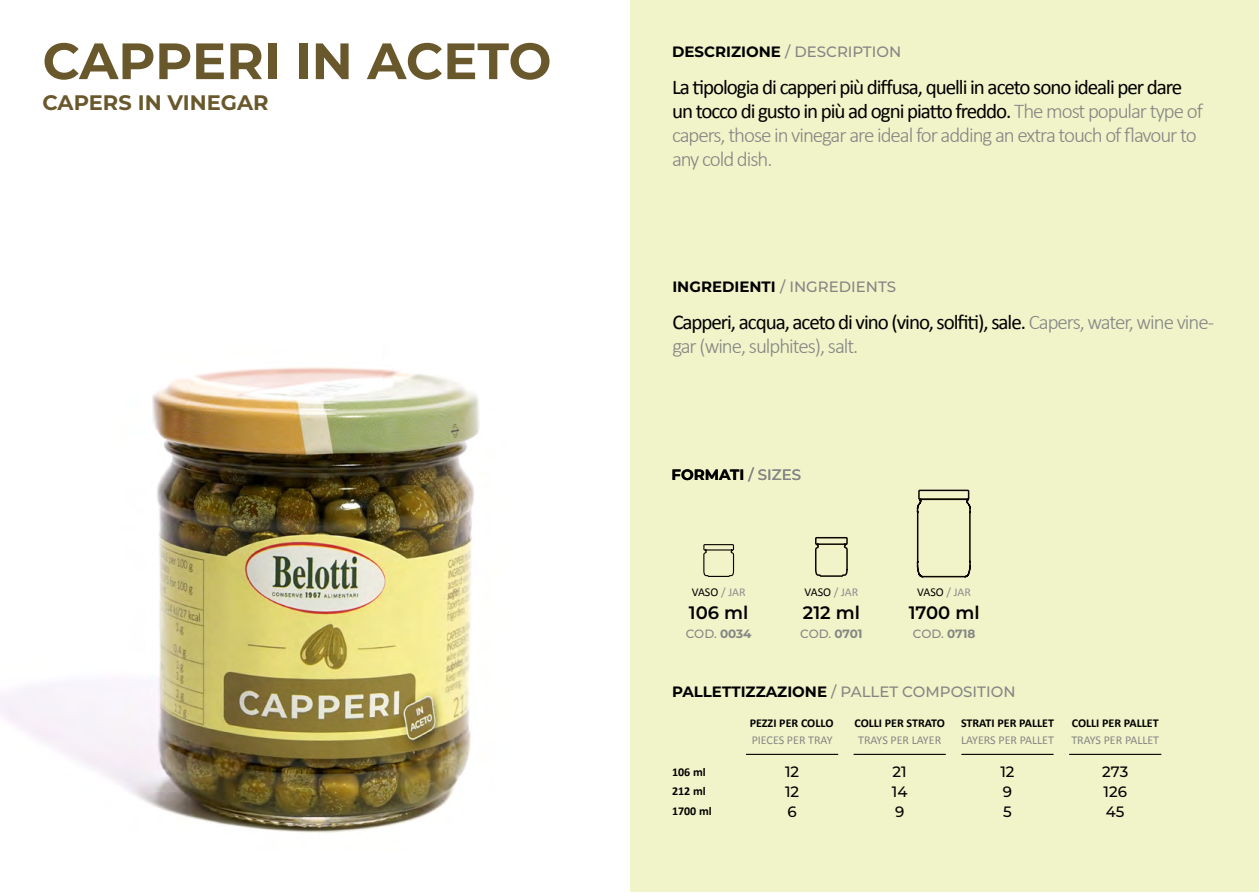
<style>
.page{position:relative;width:1259px;height:893px;background:#fff}
.page>*{position:absolute;margin:0;border:0;box-sizing:border-box;transform-origin:0 0}
.t1{font:700 51px "Montserrat";color:#6a582d}
.t2{font:21px/24px "Calibri";letter-spacing:-.05em;color:#000}
.t3{font:300 21px/24px "Calibri";letter-spacing:-.05em;color:#858684}
.t4{font:700 21px "Montserrat";color:#6a582d}
.t5{font:600 18px "Montserrat";color:#000}
.t6{font:500 15px "Montserrat";color:#858684}
.t7{font:500 15px "Montserrat";color:#000}
.t8{font:700 15px "Montserrat";color:#000}
.t9{font:700 12px "Calibri";color:#000}
.t10{font:12px "Calibri";color:#858684}
.t11{font:12px "Calibri";color:#000}
.t12{font:500 12px "Montserrat";letter-spacing:-.005em;color:#848684}
.s1{font-weight:700;color:#000}
.s2{font-weight:300;color:#858684}
.s3{font-weight:400;color:#000}
.s4{font-weight:500;color:#858684}
.s5{color:#8e8e8e}
.s6{font-weight:700}
</style>
<div class="page">
<div style="left:630px;top:1px;width:629px;height:891px;background:#f1f3c9"></div>
<img style="left:0;top:367px;width:480px;height:466px">
<svg style="left:815px;top:537px;width:33px;height:40px"></svg>
<div style="left:918px;top:490px;width:51px;height:10px;border:2px solid #0b0500"></div>
<svg style="left:916px;top:497px;width:55px;height:81px"></svg>
<svg style="left:703px;top:544px;width:32px;height:33px"></svg>
<hr style="left:961px;top:754px;width:92px;height:1px;background:#000">
<hr style="left:854px;top:754px;width:91px;height:1px;background:#000">
<hr style="left:1069px;top:754px;width:92px;height:1px;background:#000">
<hr style="left:746px;top:754px;width:92px;height:1px;background:#000">
<h1 class="t1" style="left:43px;top:24px;width:510px">CAPPERI IN ACETO</h1>
<p class="t4" style="left:43px;top:87px;width:227px">CAPERS IN VINEGAR</p>
<p class="t6" style="left:672px;top:41px;width:231px"><span class="s1">DESCRIZIONE</span> / DESCRIPTION</p>
<p class="t2" style="left:672px;top:75px;width:532px">La tipologia di capperi più diffusa, quelli in aceto sono ideali per dare un tocco di gusto in più ad ogni piatto freddo. <span class="s2">The most popular type of capers, those in vinegar are ideal for adding an extra touch of flavour to any cold dish.</span></p>
<p class="t6" style="left:672px;top:277px;width:225px"><span class="s1">INGREDIENTI</span> / INGREDIENTS</p>
<p class="t3" style="left:672px;top:310px;width:543px"><span class="s3">Capperi, acqua, aceto di vino (vino, solfiti), sale.</span> Capers, water, wine vine&shy;gar (wine, sulphites), salt.</p>
<p class="t8" style="left:671px;top:464px;width:131px">FORMATI <span class="s4">/ SIZES</span></p>
<p class="t11" style="left:692px;top:583px;width:55px">VASO <span class="s5">/ JAR</span></p>
<p class="t5" style="left:689px;top:599px;width:61px">106 ml</p>
<p class="t11" style="left:804px;top:583px;width:55px">VASO <span class="s5">/ JAR</span></p>
<p class="t5" style="left:803px;top:599px;width:58px">212 ml</p>
<p class="t11" style="left:917px;top:583px;width:55px">VASO <span class="s5">/ JAR</span></p>
<p class="t5" style="left:908px;top:599px;width:72px">1700 ml</p>
<p class="t12" style="left:686px;top:625px;width:67px">COD. <span class="s6">0034</span></p>
<p class="t12" style="left:800px;top:625px;width:64px">COD. <span class="s6">0701</span></p>
<p class="t12" style="left:913px;top:625px;width:64px">COD. <span class="s6">0718</span></p>
<p class="t6" style="left:672px;top:681px;width:345px"><span class="s1">PALLETTIZZAZIONE</span> / PALLET COMPOSITION</p>
<p class="t9" style="left:672px;top:763px;width:35px">106 ml</p>
<p class="t9" style="left:672px;top:803px;width:41px">1700 ml</p>
<p class="t9" style="left:672px;top:783px;width:35px">212 ml</p>
<p class="t9" style="left:749px;top:715px;width:85px">PEZZI PER COLLO</p>
<p class="t10" style="left:751px;top:731px;width:82px">PIECES PER TRAY</p>
<p class="t7" style="left:785px;top:761px;width:16px">12</p>
<p class="t7" style="left:787px;top:801px;width:11px">6</p>
<p class="t7" style="left:785px;top:781px;width:16px">12</p>
<p class="t9" style="left:854px;top:715px;width:92px">COLLI PER STRATO</p>
<p class="t10" style="left:858px;top:731px;width:85px">TRAYS PER LAYER</p>
<p class="t7" style="left:892px;top:761px;width:16px">21</p>
<p class="t7" style="left:895px;top:801px;width:11px">9</p>
<p class="t7" style="left:892px;top:781px;width:17px">14</p>
<p class="t9" style="left:961px;top:715px;width:94px">STRATI PER PALLET</p>
<p class="t10" style="left:961px;top:731px;width:94px">LAYERS PER PALLET</p>
<p class="t7" style="left:1000px;top:761px;width:16px">12</p>
<p class="t7" style="left:1003px;top:801px;width:10px">5</p>
<p class="t7" style="left:1003px;top:781px;width:11px">9</p>
<p class="t9" style="left:1071px;top:715px;width:88px">COLLI PER PALLET</p>
<p class="t10" style="left:1071px;top:731px;width:89px">TRAYS PER PALLET</p>
<p class="t7" style="left:1102px;top:761px;width:27px">273</p>
<p class="t7" style="left:1106px;top:801px;width:20px">45</p>
<p class="t7" style="left:1103px;top:781px;width:25px">126</p>
</div>
